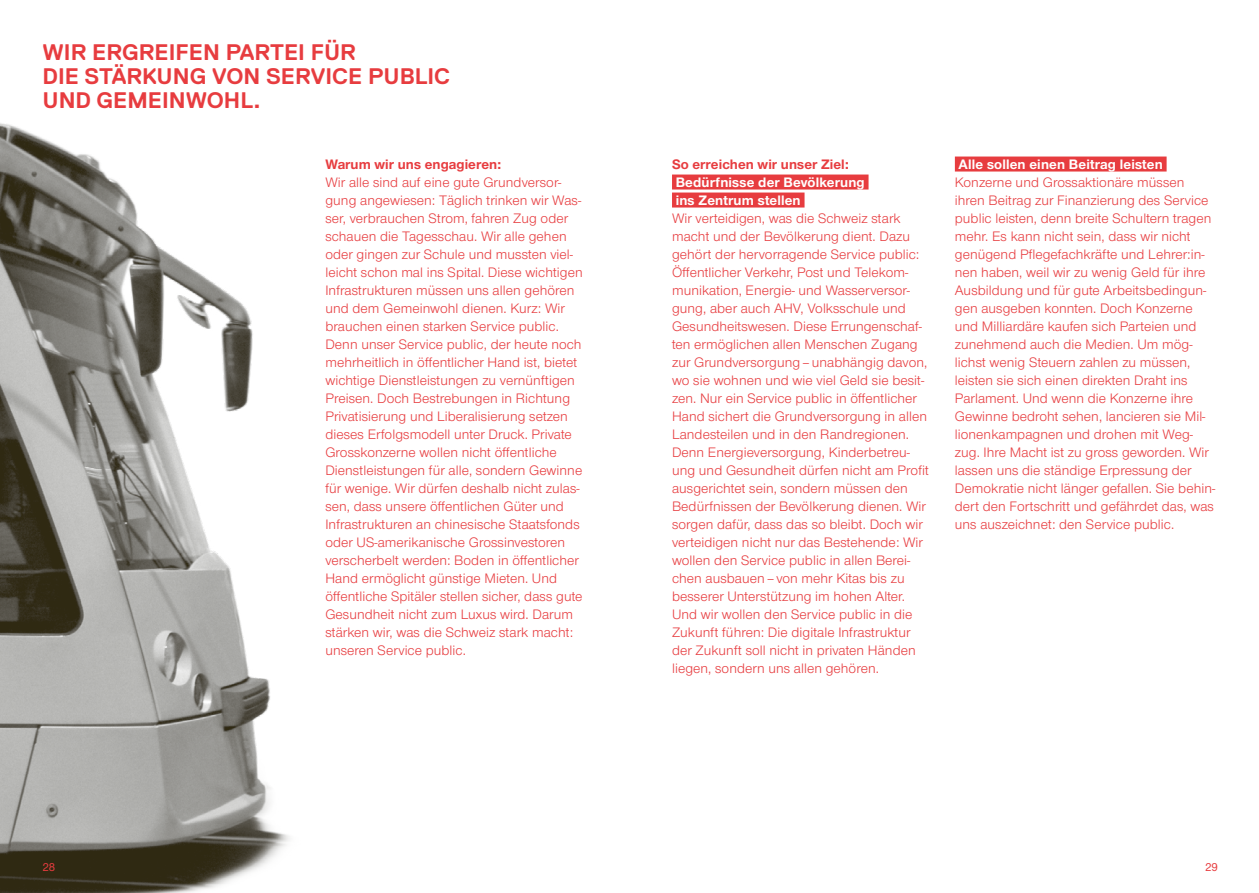
<style>
.page{position:relative;width:1259px;height:893px;background:#fff}
.page>*{position:absolute;margin:0;border:0;box-sizing:border-box;transform-origin:0 0}
.t1{font:700 22.5px/24px "Replica";color:#e73c3f}
.t2{font:14.25px/18px "Nimbus San Nov";letter-spacing:.005em;color:#e73c3f}
.t3{font:700 14.25px/18px "Nimbus San Nov";letter-spacing:.01em;color:#fff}
.t4{font:700 14.25px "Nimbus San Nov";letter-spacing:.005em;color:#e73c3f}
.t5{font:500 12px "Nimbus San Nov";color:#e73c3f}
</style>
<div class="page">
<img style="left:2px;top:123px;width:288px;height:768px">
<div style="left:672px;top:175px;width:196px;height:15px;background:#e73c3f"></div>
<div style="left:672px;top:193px;width:132px;height:15px;background:#e73c3f"></div>
<div style="left:955px;top:157px;width:211px;height:15px;background:#e73c3f"></div>
<hr style="left:629px;top:0;width:1px;height:893px;background:#2f2912">
<h1 class="t1" style="left:43px;top:41px;width:409px">WIR ERGREIFEN PARTEI FÜR<br>DIE STÄRKUNG VON SERVICE PUBLIC<br>UND GEMEINWOHL.</h1>
<p class="t4" style="left:325px;top:155px;width:178px">Warum wir uns engagieren:</p>
<p class="t2" style="left:325px;top:173px;width:259px">Wir alle sind auf eine gute Grundversor&shy;gung angewiesen: Täglich trinken wir Was&shy;ser, verbrauchen Strom, fahren Zug oder schauen die Tagesschau. Wir alle gehen oder gingen zur Schule und mussten viel&shy;leicht schon mal ins Spital. Diese wichtigen Infrastrukturen müssen uns allen gehören und dem Gemeinwohl dienen. Kurz: Wir brauchen einen starken Service public.<br>Denn unser Service public, der heute noch mehrheitlich in öffentlicher Hand ist, bietet wichtige Dienstleistungen zu vernünftigen Preisen. Doch Bestrebungen in Richtung Privatisierung und Liberalisierung setzen dieses Erfolgsmodell unter Druck. Private Grosskonzerne wollen nicht öffentliche Dienstleistungen für alle, sondern Gewinne für wenige. Wir dürfen deshalb nicht zulas&shy;sen, dass unsere öffentlichen Güter und Infrastrukturen an chinesische Staatsfonds oder US-amerikanische Grossinvestoren verscherbelt werden: Boden in öffentlicher Hand ermöglicht günstige Mieten. Und öffentliche Spitäler stellen sicher, dass gute Gesundheit nicht zum Luxus wird. Darum stärken wir, was die Schweiz stark macht: unseren Service public.</p>
<p class="t4" style="left:672px;top:155px;width:178px">So erreichen wir unser Ziel:</p>
<p class="t3" style="left:676px;top:173px;width:190px">Bedürfnisse der Bevölkerung ins Zentrum stellen</p>
<p class="t2" style="left:672px;top:209px;width:258px">Wir verteidigen, was die Schweiz stark macht und der Bevölkerung dient. Dazu gehört der hervorragende Service public:<br>Öffentlicher Verkehr, Post und Telekom&shy;munikation, Energie- und Wasserversor&shy;gung, aber auch AHV, Volksschule und Gesundheitswesen. Diese Errungenschaf&shy;ten ermöglichen allen Menschen Zugang zur Grundversorgung–unabhängig davon, wo sie wohnen und wie viel Geld sie besit&shy;zen. Nur ein Service public in öffentlicher Hand sichert die Grundversorgung in allen Landesteilen und in den Randregionen.<br>Denn Energieversorgung, Kinderbetreu&shy;ung und Gesundheit dürfen nicht am Profit ausgerichtet sein, sondern müssen den Bedürfnissen der Bevölkerung dienen. Wir sorgen dafür, dass das so bleibt. Doch wir verteidigen nicht nur das Bestehende: Wir wollen den Service public in allen Berei&shy;chen ausbauen–von mehr Kitas bis zu besserer Unterstützung im hohen Alter.<br>Und wir wollen den Service public in die Zukunft führen: Die digitale Infrastruktur der Zukunft soll nicht in privaten Händen liegen, sondern uns allen gehören.</p>
<p class="t3" style="left:958px;top:155px;width:206px">Alle sollen einen Beitrag leisten</p>
<p class="t2" style="left:955px;top:173px;width:262px">Konzerne und Grossaktionäre müssen ihren Beitrag zur Finanzierung des Service public leisten, denn breite Schultern tragen mehr. Es kann nicht sein, dass wir nicht genügend Pflegefachkräfte und Lehrer:in&shy;nen haben, weil wir zu wenig Geld für ihre Ausbildung und für gute Arbeitsbedingun&shy;gen ausgeben konnten. Doch Konzerne und Milliardäre kaufen sich Parteien und zunehmend auch die Medien. Um mög&shy;lichst wenig Steuern zahlen zu müssen, leisten sie sich einen direkten Draht ins Parlament. Und wenn die Konzerne ihre Gewinne bedroht sehen, lancieren sie Mil&shy;lionenkampagnen und drohen mit Weg&shy;zug. Ihre Macht ist zu gross geworden. Wir lassen uns die ständige Erpressung der Demokratie nicht länger gefallen. Sie behin&shy;dert den Fortschritt und gefährdet das, was uns auszeichnet: den Service public.</p>
<p class="t5" style="left:43px;top:859px;width:14px">28</p>
<p class="t5" style="left:1205px;top:859px;width:14px">29</p>
</div>
